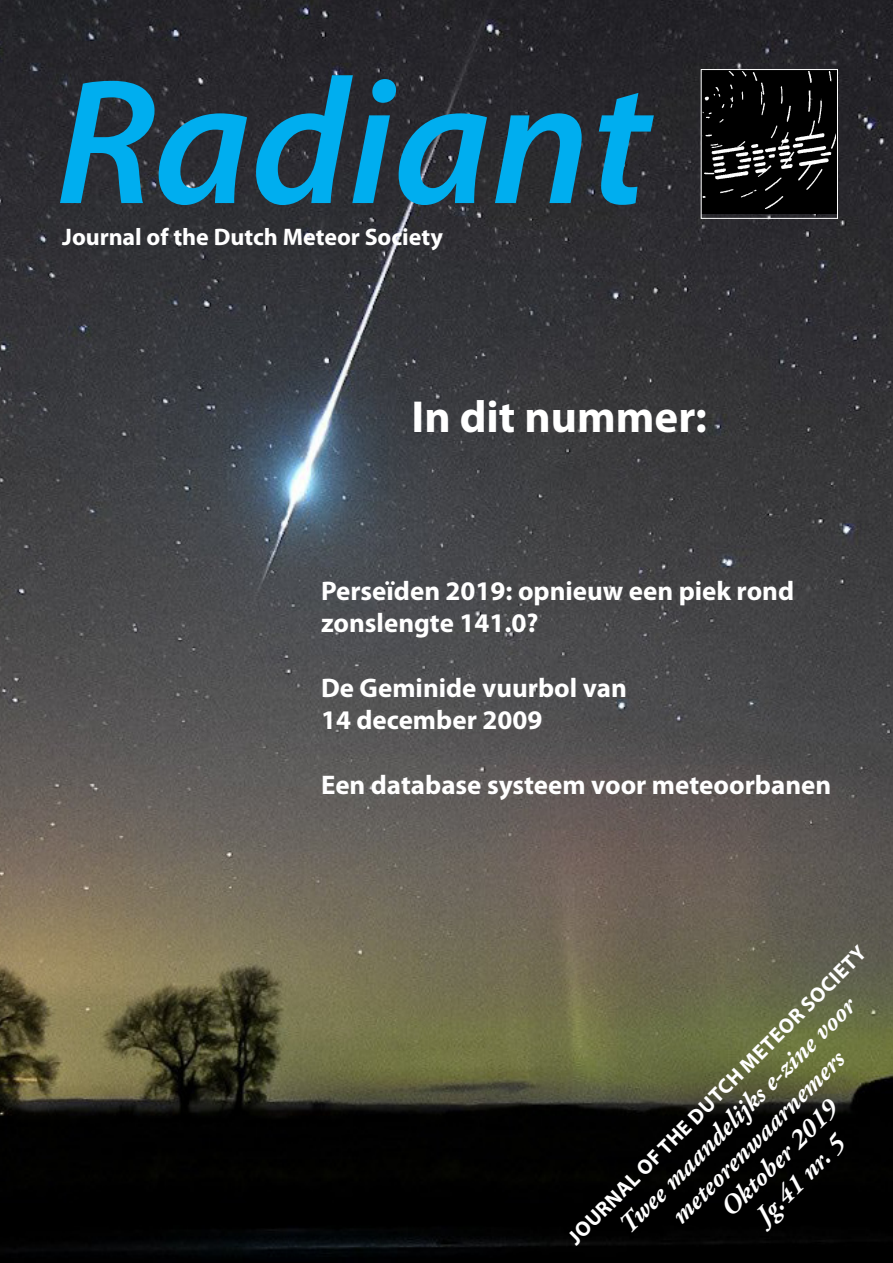
<style>
.page{position:relative;width:893px;height:1263px;background:#fff}
.page>*{position:absolute;margin:0;border:0;box-sizing:border-box;transform-origin:0 0}
.Titel_document{font:italic 600 180px "Myriad Pro";color:#00aeef}
.Kop_3{font:700 45px "Myriad Pro";color:#fff}
.t1{font:700 27px/32.4px "Myriad Pro";color:#fff}
.Citaat{font:italic 700 27px/30px "Adobe Garamond Pro";color:#fff;text-align:center}
.Kop_tabel{font:700 24px "Myriad Pro";letter-spacing:-.005em;color:#fff}
.Citaat-2{font:700 21px "Myriad Pro";color:#fff}
</style>
<div class="page">
<img style="left:0;top:0;width:893px;height:1263px">
<img style="left:704px;top:73px;width:130px;height:138px">
<div style="left:701px;top:70px;width:136px;height:144px;border:2px solid #000"></div>
<div style="left:701px;top:69px;width:137px;height:150px;border:1px solid #fff"></div>
<p class="Titel_document" style="left:56px;top:28px;width:596px">Radiant</p>
<p class="Kop_tabel" style="left:62px;top:221px;width:382px">Journal of the Dutch Meteor Society</p>
<p class="Kop_3" style="left:411px;top:387px;width:297px">In dit nummer:</p>
<p class="t1" style="left:321px;top:573px;width:475px">Perseïden 2019: opnieuw een piek rond zonslengte 141.0?</p>
<p class="t1" style="left:321px;top:671px;width:307px">De Geminide vuurbol van<br>14 december 2009</p>
<p class="t1" style="left:321px;top:768px;width:512px">Een database systeem voor meteoorbanen</p>
<p class="Citaat-2" style="left:562px;top:1231px;width:413px;rotate:-45deg">JOURNAL OF THE DUTCH METEOR SOCIETY</p>
<p class="Citaat" style="left:613px;top:1218px;width:323px;rotate:-45deg">Twee maandelijks e-zine voor meteorenwaarnemers</p>
<p class="Citaat" style="left:715px;top:1202px;width:154px;rotate:-45deg">Oktober 2019</p>
<p class="Citaat" style="left:750px;top:1209px;width:116px;rotate:-45deg">Jg.41 nr. 5</p>
</div>
